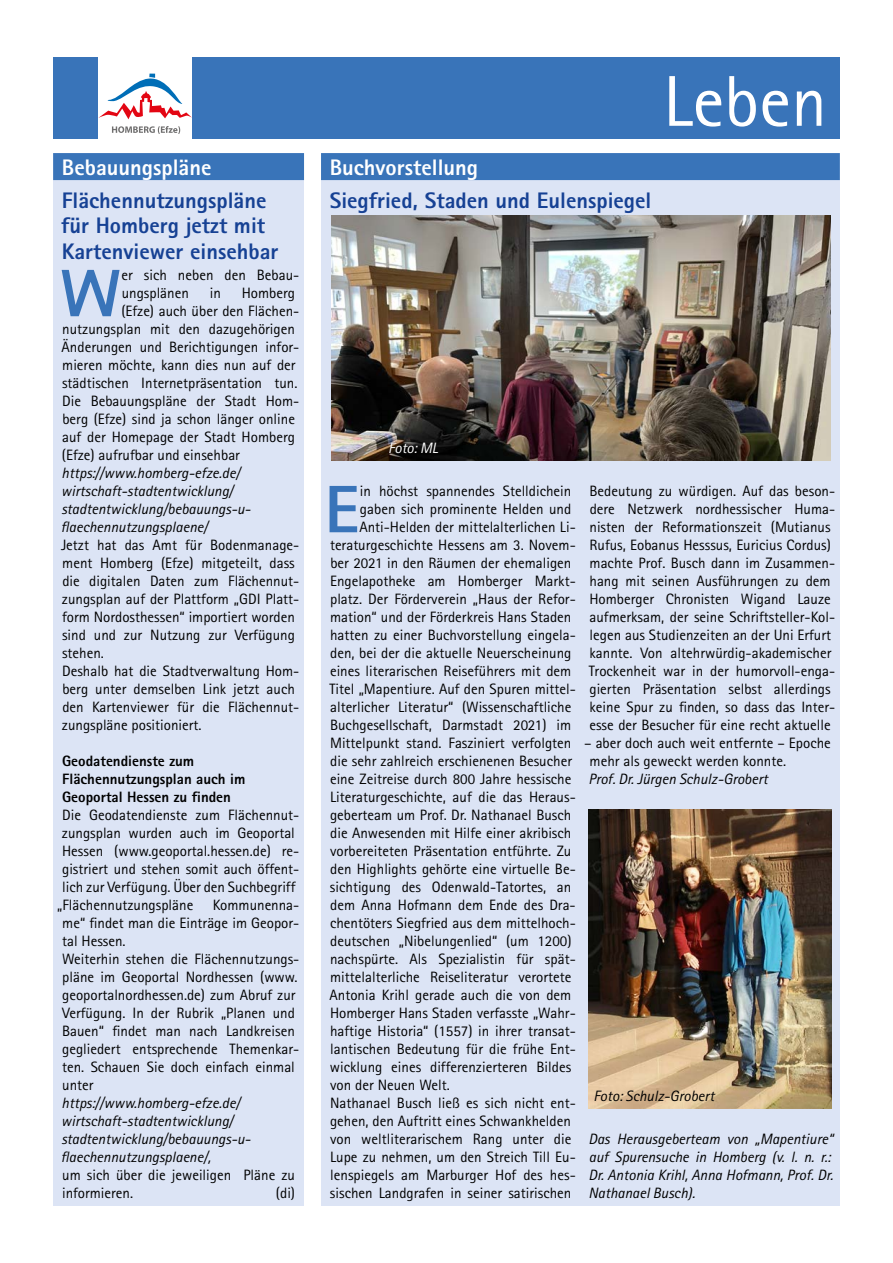
<style>
.page{position:relative;width:893px;height:1263px;background:#fff}
.page>*{position:absolute;margin:0;border:0;box-sizing:border-box;transform-origin:0 0}
.t1{font:72px "Rotis Sans Serif";color:#fff}
.t2{font:800 67.2px "Rotis Sans Serif";color:#3974b9}
.t3{font:800 22.5px/25.5px "Rotis Sans Serif";color:#164194}
.t4{font:800 22.5px "Rotis Sans Serif";color:#fff}
.t5{font:15px/18px "Rotis Sans Serif";color:#000}
.t6{font:italic 15px/18px "Rotis Sans Serif";color:#000}
.t7{font:800 15px/18px "Rotis Sans Serif";color:#000}
.t8{font:italic 15px "Rotis Sans Serif";color:#fff}
</style>
<div class="page">
<div style="left:53px;top:57px;width:787px;height:82px;background:#3974b9"></div>
<div style="left:98px;top:57px;width:94px;height:94px;background:#fff"></div>
<svg style="left:112px;top:126px;width:68px;height:8px"></svg>
<svg style="left:98px;top:74px;width:94px;height:45px"></svg>
<div style="left:53px;top:153px;width:251px;height:1052px;background:#dce4f5"></div>
<div style="left:53px;top:153px;width:251px;height:27px;background:#3974b9"></div>
<div style="left:321px;top:153px;width:519px;height:1052px;background:#dce4f5"></div>
<div style="left:321px;top:153px;width:519px;height:27px;background:#3974b9"></div>
<img style="left:331px;top:216px;width:500px;height:244px">
<img style="left:589px;top:810px;width:243px;height:298px">
<h3 class="t4" style="left:62px;top:153px;width:151px">Bebauungspläne</h3>
<h3 class="t3" style="left:61px;top:187px;width:219px">Flächennutzungspläne für Homberg jetzt mit<br>Kartenviewer einsehbar</h3>
<h2 class="t2" style="left:60px;top:251px;width:62px">W</h2>
<p class="t5" style="left:121px;top:266px;width:179px">er sich neben den Bebau&shy;ungsplänen</p>
<p class="t5" style="left:210px;top:284px;width:13px">in</p>
<p class="t5" style="left:242px;top:284px;width:55px">Homberg</p>
<p class="t5" style="left:121px;top:302px;width:179px">(Efze) auch über den Flächen-</p>
<p class="t5" style="left:62px;top:320px;width:234px">nutzungsplan mit den dazugehörigen</p>
<p class="t5" style="left:62px;top:338px;width:239px">Änderungen und Berichtigungen infor-</p>
<p class="t5" style="left:62px;top:356px;width:235px">mieren möchte, kann dies nun auf der</p>
<p class="t5" style="left:62px;top:374px;width:237px">städtischen Internetpräsentation tun.</p>
<p class="t5" style="left:62px;top:392px;width:239px">Die Bebauungspläne der Stadt Hom-</p>
<p class="t5" style="left:62px;top:410px;width:234px">berg (Efze) sind ja schon länger online</p>
<p class="t5" style="left:62px;top:428px;width:234px">auf der Homepage der Stadt Homberg</p>
<p class="t5" style="left:62px;top:446px;width:180px">(Efze) aufrufbar und einsehbar</p>
<p class="t6" style="left:61px;top:464px;width:191px">https://www.homberg-efze.de/ wirtschaft-stadtentwicklung/ stadtentwicklung/bebauungs-u&shy;flaechennutzungsplaene/</p>
<p class="t5" style="left:61px;top:536px;width:240px">Jetzt hat das Amt für Bodenmanage&shy;ment Homberg (Efze) mitgeteilt, dass die digitalen Daten zum Flächennut&shy;zungsplan auf der Plattform „GDI Platt&shy;form Nordosthessen“ importiert worden sind und zur Nutzung zur Verfügung stehen.<br>Deshalb hat die Stadtverwaltung Hom&shy;berg unter demselben Link jetzt auch den Kartenviewer für die Flächennut&shy;zungspläne positioniert.</p>
<p class="t7" style="left:62px;top:752px;width:185px">Geodatendienste zum<br>Flächennutzungsplan auch im<br>Geoportal Hessen zu finden</p>
<p class="t5" style="left:62px;top:806px;width:239px">Die Geodatendienste zum Flächennut-</p>
<p class="t5" style="left:62px;top:824px;width:234px">zungsplan wurden auch im Geoportal</p>
<p class="t5" style="left:62px;top:842px;width:239px">Hessen (www.geoportal.hessen.de) re-</p>
<p class="t5" style="left:62px;top:860px;width:239px">gistriert und stehen somit auch öffent-</p>
<p class="t5" style="left:62px;top:878px;width:235px">lich zur Verfügung. Über den Suchbegriff</p>
<p class="t5" style="left:57px;top:896px;width:138px">„Flächennutzungspläne</p>
<p class="t5" style="left:62px;top:896px;width:239px;text-indent:151px">Kommunenna&shy;me“ findet man die Einträge im Geopor&shy;tal Hessen.<br>Weiterhin stehen die Flächennutzungs&shy;pläne im Geoportal Nordhessen (www. geoportalnordhessen.de) zum Abruf zur<br>Verfügung. In der Rubrik „Planen und<br>Bauen“ findet man nach Landkreisen gegliedert entsprechende Themenkar&shy;ten. Schauen Sie doch einfach einmal unter</p>
<p class="t6" style="left:61px;top:1094px;width:191px">https://www.homberg-efze.de/ wirtschaft-stadtentwicklung/ stadtentwicklung/bebauungs-u&shy;flaechennutzungsplaene/,</p>
<p class="t5" style="left:62px;top:1166px;width:234px">um sich über die jeweiligen Pläne zu informieren.</p>
<p class="t5" style="left:276px;top:1184px;width:21px">(di)</p>
<h3 class="t4" style="left:330px;top:153px;width:150px">Buchvorstellung</h3>
<h3 class="t3" style="left:330px;top:187px;width:323px">Siegfried, Staden und Eulenspiegel</h3>
<h1 class="t1" style="left:663px;top:59px;width:165px">Leben</h1>
<p class="t8" style="left:388px;top:439px;width:51px">Foto: ML</p>
<h2 class="t2" style="left:325px;top:467px;width:36px">E</h2>
<p class="t5" style="left:360px;top:482px;width:213px">in höchst spannendes Stelldichein</p>
<p class="t5" style="left:360px;top:500px;width:213px">gaben sich prominente Helden und</p>
<p class="t5" style="left:359px;top:518px;width:218px">Anti-Helden der mittelalterlichen Li-</p>
<p class="t5" style="left:330px;top:536px;width:247px">teraturgeschichte Hessens am 3. Novem-</p>
<p class="t5" style="left:330px;top:554px;width:243px">ber 2021 in den Räumen der ehemaligen</p>
<p class="t5" style="left:330px;top:572px;width:247px">Engelapotheke am Homberger Markt-</p>
<p class="t5" style="left:330px;top:590px;width:247px">platz. Der Förderverein „Haus der Refor-</p>
<p class="t5" style="left:330px;top:608px;width:243px">mation“ und der Förderkreis Hans Staden</p>
<p class="t5" style="left:330px;top:626px;width:247px">hatten zu einer Buchvorstellung eingela-</p>
<p class="t5" style="left:330px;top:644px;width:243px">den, bei der die aktuelle Neuerscheinung</p>
<p class="t5" style="left:330px;top:662px;width:243px">eines literarischen Reiseführers mit dem</p>
<p class="t5" style="left:329px;top:680px;width:248px">Titel „Mapentiure. Auf den Spuren mittel-</p>
<p class="t5" style="left:330px;top:698px;width:243px">alterlicher Literatur“ (Wissenschaftliche</p>
<p class="t5" style="left:330px;top:716px;width:243px">Buchgesellschaft, Darmstadt 2021) im</p>
<p class="t5" style="left:330px;top:734px;width:243px">Mittelpunkt stand. Fasziniert verfolgten</p>
<p class="t5" style="left:330px;top:752px;width:243px">die sehr zahlreich erschienenen Besucher</p>
<p class="t5" style="left:330px;top:770px;width:243px">eine Zeitreise durch 800 Jahre hessische</p>
<p class="t5" style="left:330px;top:788px;width:247px">Literaturgeschichte, auf die das Heraus-</p>
<p class="t5" style="left:330px;top:806px;width:243px">geberteam um Prof. Dr. Nathanael Busch</p>
<p class="t5" style="left:330px;top:824px;width:243px">die Anwesenden mit Hilfe einer akribisch</p>
<p class="t5" style="left:330px;top:842px;width:243px">vorbereiteten Präsentation entführte. Zu</p>
<p class="t5" style="left:330px;top:860px;width:247px">den Highlights gehörte eine virtuelle Be-</p>
<p class="t5" style="left:330px;top:878px;width:243px">sichtigung des Odenwald-Tatortes, an</p>
<p class="t5" style="left:330px;top:896px;width:247px">dem Anna Hofmann dem Ende des Dra-</p>
<p class="t5" style="left:330px;top:914px;width:247px">chentöters Siegfried aus dem mittelhoch-</p>
<p class="t5" style="left:330px;top:932px;width:243px">deutschen „Nibelungenlied“ (um 1200)</p>
<p class="t5" style="left:330px;top:950px;width:247px">nachspürte. Als Spezialistin für spät-</p>
<p class="t5" style="left:330px;top:968px;width:243px">mittelalterliche Reiseliteratur verortete</p>
<p class="t5" style="left:329px;top:986px;width:243px">Antonia Krihl gerade auch die von dem</p>
<p class="t5" style="left:330px;top:1004px;width:247px">Homberger Hans Staden verfasste „Wahr-</p>
<p class="t5" style="left:330px;top:1022px;width:247px">haftige Historia“ (1557) in ihrer transat-</p>
<p class="t5" style="left:330px;top:1040px;width:247px">lantischen Bedeutung für die frühe Ent-</p>
<p class="t5" style="left:330px;top:1058px;width:243px">wicklung eines differenzierteren Bildes</p>
<p class="t5" style="left:330px;top:1076px;width:121px">von der Neuen Welt.</p>
<p class="t5" style="left:330px;top:1094px;width:247px">Nathanael Busch ließ es sich nicht ent-</p>
<p class="t5" style="left:330px;top:1112px;width:242px">gehen, den Auftritt eines Schwankhelden</p>
<p class="t5" style="left:330px;top:1130px;width:243px">von weltliterarischem Rang unter die</p>
<p class="t5" style="left:330px;top:1148px;width:247px">Lupe zu nehmen, um den Streich Till Eu-</p>
<p class="t5" style="left:330px;top:1166px;width:247px">lenspiegels am Marburger Hof des hes-</p>
<p class="t5" style="left:330px;top:1184px;width:243px">sischen Landgrafen in seiner satirischen</p>
<p class="t5" style="left:589px;top:482px;width:248px">Bedeutung zu würdigen. Auf das beson&shy;dere Netzwerk nordhessischer Huma&shy;nisten der Reformationszeit (Mutianus Rufus, Eobanus Hesssus, Euricius Cordus) machte Prof. Busch dann im Zusammen&shy;hang mit seinen Ausführungen zu dem Homberger Chronisten Wigand Lauze aufmerksam, der seine Schriftsteller-Kol&shy;legen aus Studienzeiten an der Uni Erfurt kannte. Von altehrwürdig-akademischer Trockenheit war in der humorvoll-enga&shy;gierten Präsentation selbst allerdings keine Spur zu finden, so dass das Inter&shy;esse der Besucher für eine recht aktuelle</p>
<p class="t5" style="left:590px;top:734px;width:243px;text-indent:-5px">– aber doch auch weit entfernte – Epoche mehr als geweckt werden konnte.</p>
<p class="t6" style="left:588px;top:770px;width:181px">Prof. Dr. Jürgen Schulz-Grobert</p>
<p class="t6" style="left:593px;top:1087px;width:122px">Foto: Schulz-Grobert</p>
<p class="t6" style="left:588px;top:1130px;width:246px">Das Herausgeberteam von „Mapentiure“ auf Spurensuche in Homberg (v. l. n. r.:<br>Dr. Antonia Krihl, Anna Hofmann, Prof. Dr.<br>Nathanael Busch).</p>
</div>
